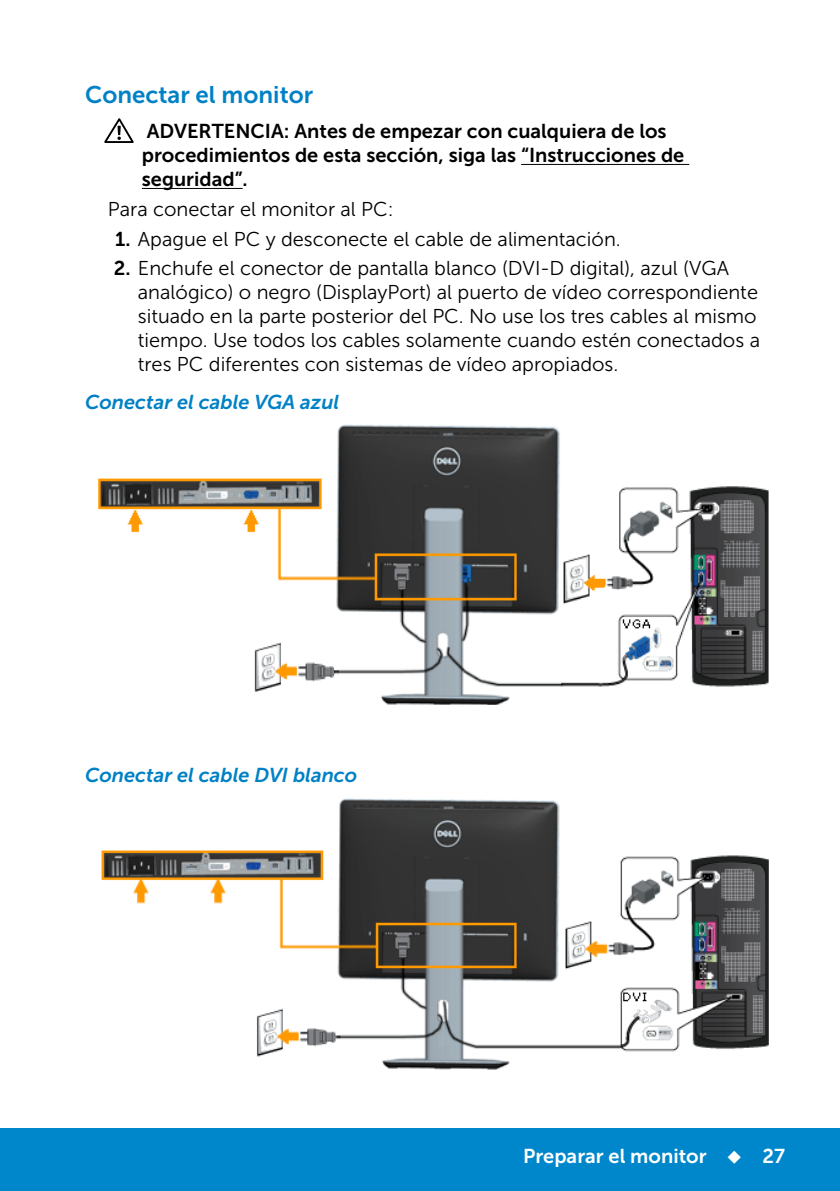
<style>
.page{position:relative;width:840px;height:1191px;background:#fff}
.page>*{position:absolute;margin:0;border:0;box-sizing:border-box;transform-origin:0 0}
.t1{font:24px "Museo Sans For Dell 700";color:#0081c6}
.t2{font:20px/24px "Museo Sans For Dell 300";color:#000}
.t3{font:20px/24px "Museo Sans For Dell 700";color:#000}
.t4{font:italic 20px "Museo Sans For Dell 700";color:#0081c6}
.t5{font:20px "Museo Sans For Dell 700";color:#fff}
.s1{font-family:"Museo Sans For Dell 700"}
</style>
<div class="page">
<div style="left:0;top:1128px;width:839px;height:63px;background:#0087cb"></div>
<hr style="left:521px;top:164px;width:168px;height:1px;background:#000">
<hr style="left:142px;top:188px;width:100px;height:1px;background:#000">
<img style="left:98px;top:424px;width:671px;height:280px">
<img style="left:101px;top:798px;width:668px;height:271px">
<svg style="left:104px;top:118px;width:30px;height:25px"></svg>
<p class="t1" style="left:85px;top:81px;width:229px">Conectar el monitor</p>
<p class="t3" style="left:142px;top:119px;width:543px">ADVERTENCIA: Antes de empezar con cualquiera de los procedimientos de esta sección, siga las “Instrucciones de seguridad”.</p>
<p class="t2" style="left:108px;top:197px;width:287px">Para conectar el monitor al PC:</p>
<p class="t2" style="left:115px;top:227px;width:507px"><span class="s1">1.</span> Apague el PC y desconecte el cable de alimentación.</p>
<p class="t2" style="left:138px;top:257px;width:623px;text-indent:-24px"><span class="s1">2.</span> Enchufe el conector de pantalla blanco (DVI-D digital), azul (VGA analógico) o negro (DisplayPort) al puerto de vídeo correspondiente situado en la parte posterior del PC. No use los tres cables al mismo tiempo. Use todos los cables solamente cuando estén conectados a tres PC diferentes con sistemas de vídeo apropiados.</p>
<p class="t4" style="left:85px;top:390px;width:255px">Conectar el cable VGA azul</p>
<p class="t4" style="left:85px;top:764px;width:273px">Conectar el cable DVI blanco</p>
<p class="t5" style="left:523px;top:1144px;width:263px">Preparar el monitor ◆ 27</p>
</div>
